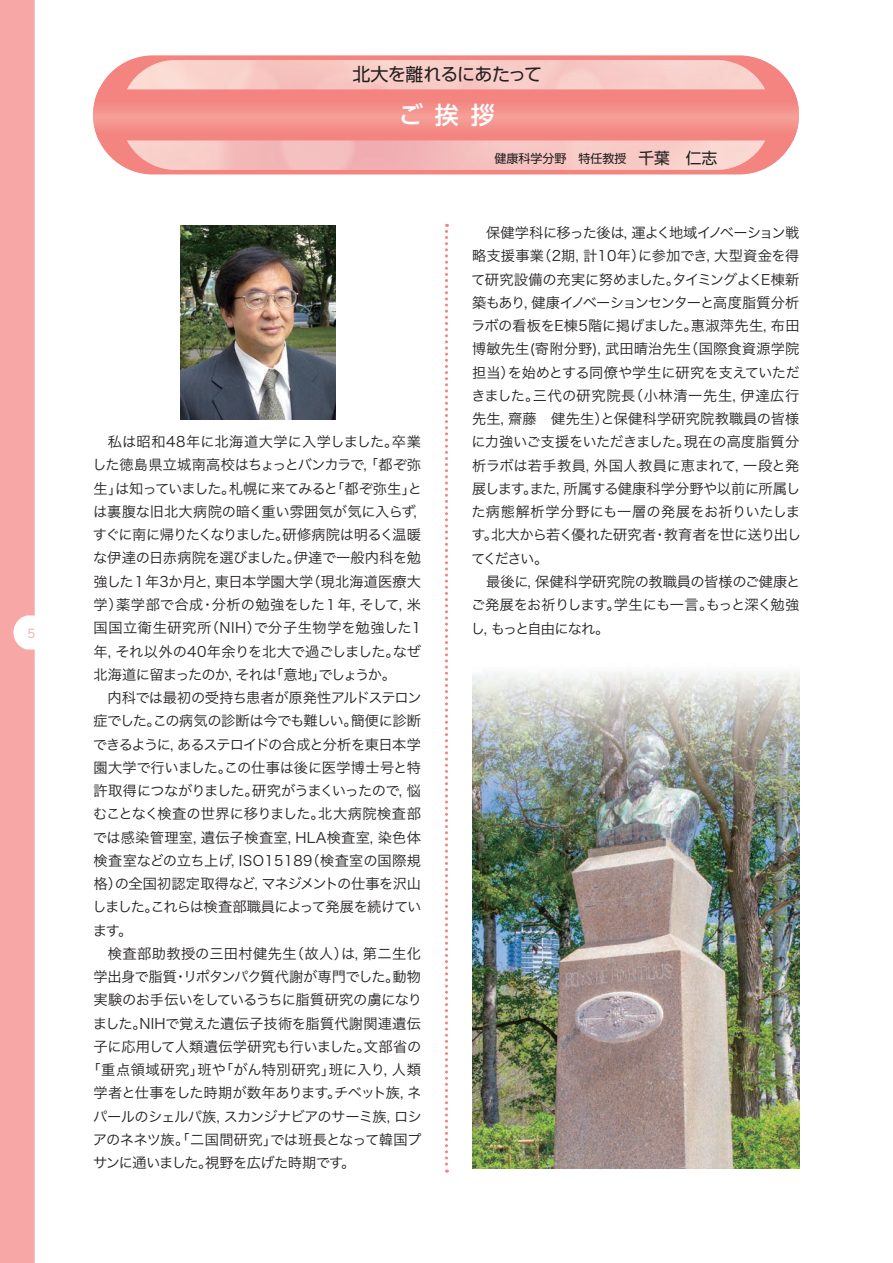
<style>
.page{position:relative;width:893px;height:1263px;background:#fff}
.page>*{position:absolute;margin:0;border:0;box-sizing:border-box;transform-origin:0 0}
.t1{font:500 24px "UD Shin Go Pro";color:#fff}
.t2{font:18px "UD Shin Go Pro";letter-spacing:-.03em;color:#231f20}
.t3{font:14.25px/23.2px "Hira Kaku Pro W3";letter-spacing:-.015em;color:#231f20}
.t4{font:14.25px "Hira Kaku Pro W3";letter-spacing:-.045em;color:#231f20}
.t5{font:14.25px "Hira Kaku Pro W3";letter-spacing:-.035em;color:#231f20}
.t6{font:14.25px "Hira Kaku Pro W3";letter-spacing:-.05em;color:#231f20}
.t7{font:14.25px "Hira Kaku Pro W3";letter-spacing:.015em;color:#231f20}
.t8{font:14.25px "Hira Kaku Pro W3";letter-spacing:.04em;color:#231f20}
.t9{font:14.25px "Hira Kaku Pro W3";letter-spacing:.03em;color:#231f20}
.t10{font:12px "UD Shin Go Pro";color:#231f20}
.t11{font:12px "Hira Kaku Pro W3";color:#f7a7a5}
.s1{font-size:15.75px}
</style>
<div class="page">
<svg style="left:445px;top:224px;width:3px;height:948px"></svg>
<div style="left:0;top:0;width:35px;height:1263px;background:#f7a7a5"></div>
<div style="left:93px;top:55px;width:706px;height:119px;background:#f38480;border-radius:60px"></div>
<img style="left:120px;top:60px;width:651px;height:110px;border-radius:55px">
<svg style="left:93px;top:89px;width:706px;height:51px"></svg>
<img style="left:181px;top:225px;width:155px;height:195px">
<img style="left:472px;top:672px;width:327px;height:496px">
<p class="t11" style="left:27px;top:622px;width:9px">5</p>
<p class="t2" style="left:352px;top:60px;width:191px">北大を離れるにあたって</p>
<h1 class="t1" style="left:399px;top:96px;width:97px">ご挨拶</h1>
<p class="t3" style="left:92px;top:429px;width:337px;text-indent:15px">私は昭和48年に北海道大学に入学しました。卒業した徳島県立城南高校はちょっとバンカラで，「都ぞ弥生」は知っていました。札幌に来てみると「都ぞ弥生」とは裏腹な旧北大病院の暗く重い雰囲気が気に入らず，すぐに南に帰りたくなりました。研修病院は明るく温暖な伊達の日赤病院を選びました。伊達で一般内科を勉強した１年3か月と，東日本学園大学（現北海道医療大学）薬学部で合成・分析の勉強をした１年，そして，米国国立衛生研究所（NIH）で分子生物学を勉強した1年，それ以外の40年余りを北大で過ごしました。なぜ北海道に留まったのか，それは「意地」でしょうか。</p>
<p class="t3" style="left:92px;top:685px;width:331px;text-align:justify;text-indent:15px">内科では最初の受持ち患者が原発性アルドステロン症でした。この病気の診断は今でも難しい。簡便に診断できるように，あるステロイドの合成と分析を東日本学園大学で行いました。この仕事は後に医学博士号と特許取得につながりました。研究がうまくいったので，悩むことなく検査の世界に移りました。北大病院検査部では感染管理室，遺伝子検査室，HLA検査室，染色体検査室などの立ち上げ，ISO15189（検査室の国際規格）の全国初認定取得など，マネジメントの仕事を沢山しました。これらは検査部職員によって発展を続けています。</p>
<p class="t9" style="left:108px;top:941px;width:315px">検査部助教授の三田村健先生（故人）は，第二生化</p>
<p class="t4" style="left:94px;top:964px;width:329px">学出身で脂質・リポタンパク質代謝が専門でした。動物</p>
<p class="t5" style="left:94px;top:987px;width:330px">実験のお手伝いをしているうちに脂質研究の虜になり</p>
<p class="t7" style="left:93px;top:1011px;width:330px">ました。NIHで覚えた遺伝子技術を脂質代謝関連遺伝</p>
<p class="t3" style="left:94px;top:1034px;width:329px">子に応用して人類遺伝学研究も行いました。文部省の</p>
<p class="t8" style="left:86px;top:1057px;width:336px">「重点領域研究」班や「がん特別研究」班に入り，人類</p>
<p class="t4" style="left:94px;top:1080px;width:329px">学者と仕事をした時期が数年あります。チベット族，ネ</p>
<p class="t6" style="left:93px;top:1104px;width:330px">パールのシェルパ族，スカンジナビアのサーミ族，ロシ</p>
<p class="t5" style="left:93px;top:1127px;width:330px">アのネネツ族。「二国間研究」では班長となって韓国プ</p>
<p class="t6" style="left:93px;top:1150px;width:264px">サンに通いました。視野を広げた時期です。</p>
<p class="t10" style="left:494px;top:148px;width:224px">健康科学分野　特任教授　<span class="s1">千葉　仁志</span></p>
<p class="t3" style="left:471px;top:220px;width:332px;text-indent:15px">保健学科に移った後は，運よく地域イノベーション戦略支援事業（2期，計10年）に参加でき，大型資金を得て研究設備の充実に努めました。タイミングよくE棟新築もあり，健康イノベーションセンターと高度脂質分析ラボの看板をE棟5階に掲げました。惠淑萍先生，布田博敏先生(寄附分野)，武田晴治先生（国際食資源学院担当）を始めとする同僚や学生に研究を支えていただきました。三代の研究院長（小林清一先生，伊達広行先生，齋藤　健先生）と保健科学研究院教職員の皆様に力強いご支援をいただきました。現在の高度脂質分析ラボは若手教員，外国人教員に恵まれて，一段と発展します。また，所属する健康科学分野や以前に所属した病態解析学分野にも一層の発展をお祈りいたします。北大から若く優れた研究者・教育者を世に送り出してください。</p>
<p class="t3" style="left:471px;top:569px;width:331px;text-align:justify;text-indent:15px">最後に，保健科学研究院の教職員の皆様のご健康とご発展をお祈りします。学生にも一言。もっと深く勉強し，もっと自由になれ。</p>
</div>
